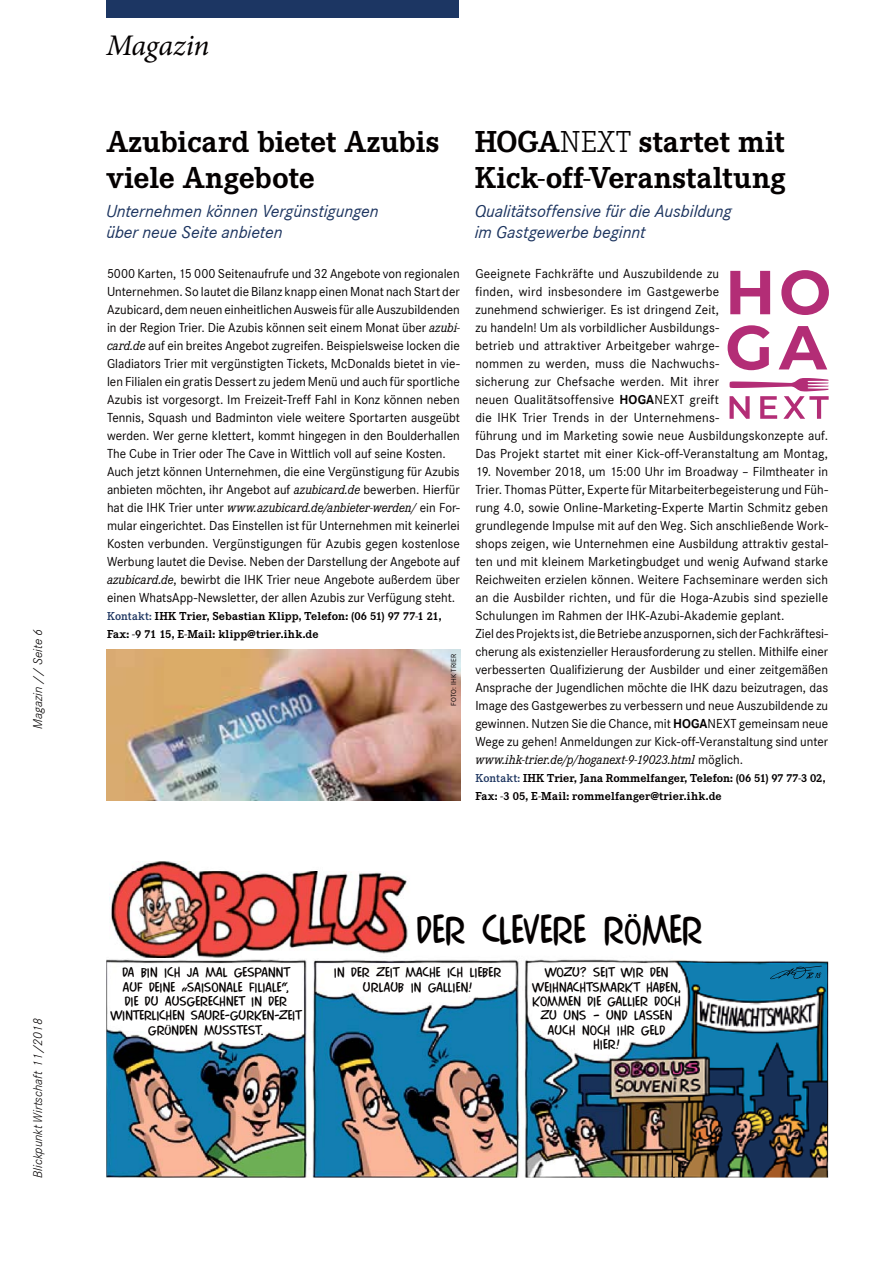
<style>
.page{position:relative;width:893px;height:1263px;background:#fff}
.page>*{position:absolute;margin:0;border:0;box-sizing:border-box;transform-origin:0 0}
.t1{font:35.1px "Comics Car Toon";color:#040000}
.t2{font:700 31.5px/36px "Corporate E";color:#040000}
.t3{font:italic 30px "Minion Pro";letter-spacing:-.005em;color:#040000}
.t4{font:italic 18px/21px "Corporate S";letter-spacing:-.005em;color:#1c345f}
.t5{font:13.5px/18px "Corporate S";letter-spacing:.005em;color:#040000}
.t6{font:italic 13.5px "Corporate E";letter-spacing:-.01em;color:#040000}
.t7{font:italic 300 13.2px "Corporate S";color:#040000}
.t8{font:700 12px/18px "Corporate E";letter-spacing:.01em;color:#040000}
.t9{font:11.85px/14.2px "Comics Car Toon";letter-spacing:.005em;color:#040000;text-align:center;scale:1.1 1}
.t10{font:7.5px "Corporate S";letter-spacing:.025em;color:#040000}
.s1{font-family:"Corporate E";font-style:italic}
.s2{font-family:"Corporate S";font-style:normal}
.s3{font-weight:600;color:#1c345f}
.s4{font-weight:300}
.s5{font-weight:700}
</style>
<div class="page">
<div style="left:106px;top:0;width:353px;height:18px;background:#1c3663"></div>
<img style="left:106px;top:650px;width:355px;height:151px">
<img style="left:106px;top:959px;width:722px;height:219px">
<svg style="left:770px;top:965px;width:52px;height:15px"></svg>
<img style="left:111px;top:862px;width:298px;height:96px">
<svg style="left:729px;top:378px;width:100px;height:41px"></svg>
<svg style="left:727px;top:325px;width:100px;height:45px"></svg>
<svg style="left:730px;top:270px;width:99px;height:45px"></svg>
<p class="t7" style="left:30px;top:729px;width:101px;rotate:-90deg">Magazin // Seite 6</p>
<p class="t7" style="left:30px;top:1178px;width:160px;rotate:-90deg">Blickpunkt Wirtschaft 11/2018</p>
<h3 class="t3" style="left:106px;top:27px;width:105px">Magazin</h3>
<h2 class="t2" style="left:106px;top:126px;width:334px">Azubicard bietet Azubis viele Angebote</h2>
<h3 class="t4" style="left:106px;top:201px;width:274px">Unternehmen können Vergünstigungen über neue Seite anbieten</h3>
<p class="t5" style="left:107px;top:265px;width:354px">5000 Karten, 15 000 Seitenaufrufe und 32 Angebote von regionalen Unternehmen. So lautet die Bilanz knapp einen Monat nach Start der Azubicard, dem neuen einheitlichen Ausweis für alle Auszubildenden in der Region Trier. Die Azubis können seit einem Monat über <span class="s1">azubi&shy;card.de</span> auf ein breites Angebot zugreifen. Beispielsweise locken die Gladiators Trier mit vergünstigten Tickets, McDonalds bietet in vie&shy;len Filialen ein gratis Dessert zu jedem Menü und auch für sportliche Azubis ist vorgesorgt. Im Freizeit-Treff Fahl in Konz können neben Tennis, Squash und Badminton viele weitere Sportarten ausgeübt werden. Wer gerne klettert, kommt hingegen in den Boulderhallen The Cube in Trier oder The Cave in Wittlich voll auf seine Kosten.<br>Auch jetzt können Unternehmen, die eine Vergünstigung für Azubis anbieten möchten, ihr Angebot auf <span class="s1">azubicard.de</span> bewerben. Hierfür</p>
<p class="t6" style="left:107px;top:502px;width:354px"><span class="s2">hat die IHK Trier unter</span> www.azubicard.de/anbieter-werden/ <span class="s2">ein For-</span></p>
<p class="t5" style="left:107px;top:516px;width:354px;text-align:justify">mular eingerichtet. Das Einstellen ist für Unternehmen mit keinerlei Kosten verbunden. Vergünstigungen für Azubis gegen kostenlose Werbung lautet die Devise. Neben der Darstellung der Angebote auf <span class="s1">azubicard.de</span>, bewirbt die IHK Trier neue Angebote außerdem über einen WhatsApp-Newsletter, der allen Azubis zur Verfügung steht.</p>
<p class="t8" style="left:107px;top:608px;width:336px"><span class="s3">Kontakt:</span> IHK Trier, Sebastian Klipp, Telefon: (06 51) 97 77-1 21,<br>Fax: -9 71 15, E-Mail: klipp@trier.ihk.de</p>
<p class="t10" style="left:449px;top:706px;width:54px;rotate:-90deg">FOTO: IHK TRIER</p>
<h2 class="t2" style="left:475px;top:126px;width:313px">HOGA<span class="s4">NEXT</span> startet mit<br>Kick-off-Veranstaltung</h2>
<h3 class="t4" style="left:475px;top:201px;width:259px">Qualitätsoffensive für die Ausbildung im Gastgewerbe beginnt</h3>
<p class="t5" style="left:475px;top:265px;width:354px">Geeignete Fachkräfte und Auszubildende zu<br>finden, wird insbesondere im Gastgewerbe<br>zunehmend schwieriger. Es ist dringend Zeit,<br>zu handeln! Um als vorbildlicher Ausbildungs-<br>betrieb und attraktiver Arbeitgeber wahrge-<br>nommen zu werden, muss die Nachwuchs-<br>sicherung zur Chefsache werden. Mit ihrer<br>neuen Qualitätsoffensive <span class="s5">HOGA</span>NEXT greift<br>die IHK Trier Trends in der Unternehmens-<br>führung und im Marketing sowie neue Ausbildungskonzepte auf.<br>Das Projekt startet mit einer Kick-off-Veranstaltung am Montag,</p>
<p class="t5" style="left:475px;top:463px;width:354px">19. November 2018, um 15:00 Uhr im Broadway – Filmtheater in Trier. Thomas Pütter, Experte für Mitarbeiterbegeisterung und Füh&shy;rung 4.0, sowie Online-Marketing-Experte Martin Schmitz geben grundlegende Impulse mit auf den Weg. Sich anschließende Work&shy;shops zeigen, wie Unternehmen eine Ausbildung attraktiv gestal&shy;ten und mit kleinem Marketingbudget und wenig Aufwand starke Reichweiten erzielen können. Weitere Fachseminare werden sich an die Ausbilder richten, und für die Hoga-Azubis sind spezielle Schulungen im Rahmen der IHK-Azubi-Akademie geplant.<br>Ziel des Projekts ist, die Betriebe anzuspornen, sich der Fachkräftesi&shy;cherung als existenzieller Herausforderung zu stellen. Mithilfe einer verbesserten Qualifizierung der Ausbilder und einer zeitgemäßen Ansprache der Jugendlichen möchte die IHK dazu beizutragen, das Image des Gastgewerbes zu verbessern und neue Auszubildende zu gewinnen. Nutzen Sie die Chance, mit <span class="s5">HOGA</span>NEXT gemeinsam neue Wege zu gehen! Anmeldungen zur Kick-off-Veranstaltung sind unter</p>
<p class="t6" style="left:475px;top:754px;width:269px">www.ihk-trier.de/p/hoganext-9-19023.html <span class="s2">möglich.</span></p>
<p class="t8" style="left:475px;top:770px;width:352px"><span class="s3">Kontakt:</span> IHK Trier, Jana Rommelfanger, Telefon: (06 51) 97 77-3 02,<br>Fax: -3 05, E-Mail: rommelfanger@trier.ihk.de</p>
<p class="t9" style="left:111px;top:966px;width:175px">DA BIN ICH JA MAL GESPANNT<br>AUF DEINE “SAISONALE FILIALE“,<br>DIE DU AUSGERECHNET IN DER<br>WINTERLICHEN SAURE-GURKEN-ZEIT<br>GRÜNDEN MUSSTEST.</p>
<h1 class="t1" style="left:416px;top:909px;width:288px">DER CLEVERE RÖMER</h1>
<p class="t9" style="left:532px;top:966px;width:137px">WOZU? SEIT WIR DEN<br>WEIHNACHTSMARKT HABEN,<br>KOMMEN DIE GALLIER DOCH<br>ZU UNS – UND LASSEN<br>AUCH NOCH IHR GELD<br>HIER!</p>
<p class="t9" style="left:334px;top:966px;width:154px">IN DER ZEIT MACHE ICH LIEBER<br>URLAUB IN GALLIEN!</p>
</div>
